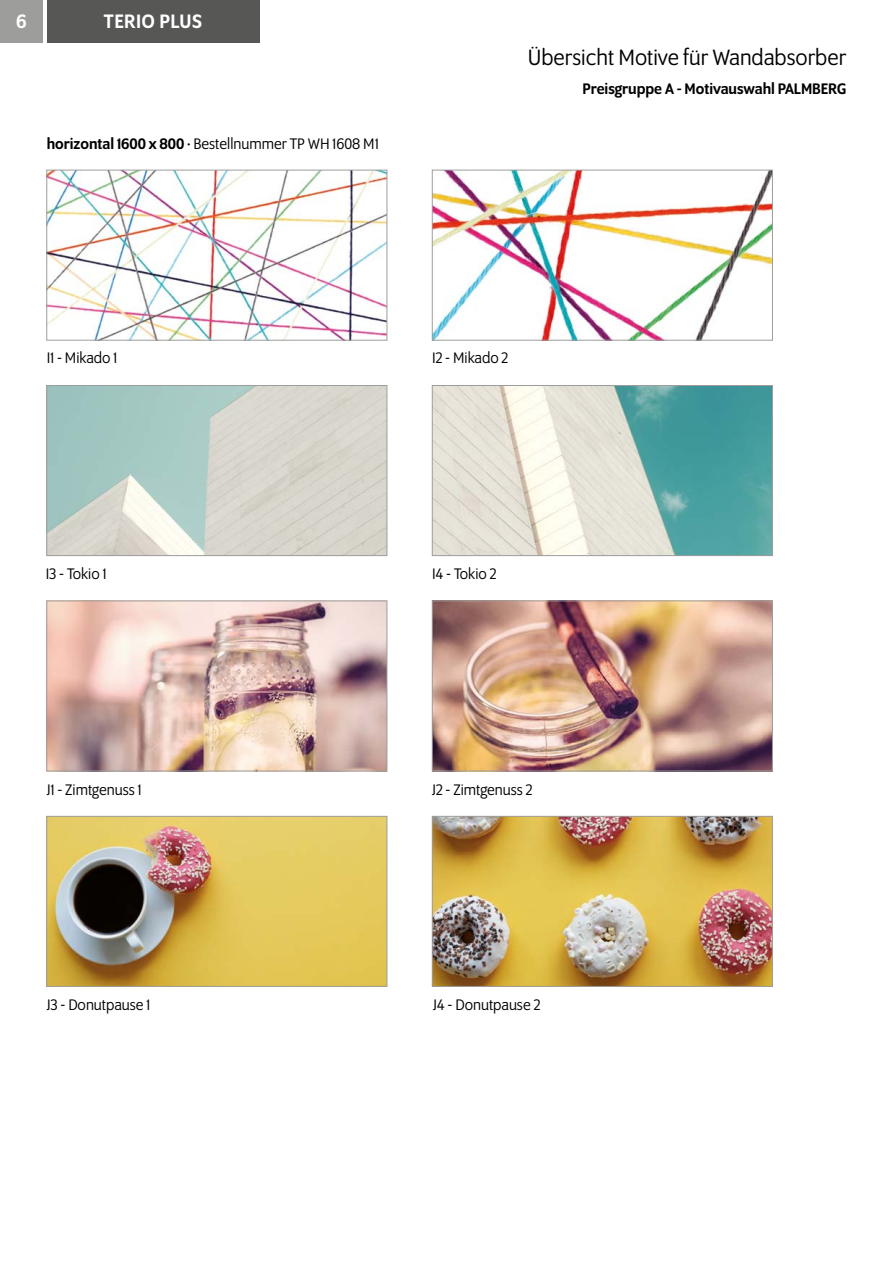
<style>
.page{position:relative;width:893px;height:1263px;background:#fff}
.page>*{position:absolute;margin:0;border:0;box-sizing:border-box;transform-origin:0 0}
.t1{font:24px "Program OT";color:#000}
.t2{font:500 21px "Program OT";letter-spacing:.025em;color:#fff}
.t3{font:16.5px "Program OT";color:#000}
.t4{font:500 16.5px "Program OT";color:#000}
.s1{font-weight:500}
</style>
<div class="page">
<img style="left:49px;top:172px;width:336px;height:166px">
<div style="left:47px;top:170px;width:340px;height:170px;border:1px solid #9d9d9c"></div>
<img style="left:49px;top:603px;width:336px;height:166px">
<div style="left:47px;top:601px;width:340px;height:170px;border:1px solid #9d9d9c"></div>
<img style="left:49px;top:387px;width:336px;height:167px">
<div style="left:47px;top:385px;width:340px;height:171px;border:1px solid #9d9d9c"></div>
<img style="left:49px;top:818px;width:336px;height:166px">
<div style="left:47px;top:816px;width:340px;height:170px;border:1px solid #9d9d9c"></div>
<img style="left:434px;top:172px;width:337px;height:166px">
<div style="left:432px;top:170px;width:341px;height:170px;border:1px solid #9d9d9c"></div>
<img style="left:434px;top:603px;width:337px;height:166px">
<div style="left:432px;top:601px;width:341px;height:170px;border:1px solid #9d9d9c"></div>
<img style="left:434px;top:387px;width:337px;height:167px">
<div style="left:432px;top:385px;width:341px;height:171px;border:1px solid #9d9d9c"></div>
<img style="left:434px;top:818px;width:337px;height:166px">
<div style="left:432px;top:816px;width:341px;height:170px;border:1px solid #9d9d9c"></div>
<div style="left:47px;top:0;width:212px;height:43px;background:#575756"></div>
<div style="left:0;top:0;width:43px;height:43px;background:#9d9d9c"></div>
<p class="t2" style="left:16px;top:14px;width:12px">6</p>
<p class="t2" style="left:104px;top:13px;width:100px">TERIO PLUS</p>
<p class="t3" style="left:47px;top:137px;width:334px"><span class="s1">horizontal 1600 x 800 ·</span> Bestellnummer TP WH 1608 M1</p>
<h1 class="t1" style="left:528px;top:48px;width:320px">Übersicht Motive für Wandabsorber</h1>
<p class="t4" style="left:582px;top:82px;width:265px">Preisgruppe A - Motivauswahl PALMBERG</p>
<p class="t3" style="left:47px;top:351px;width:72px">I1 - Mikado 1</p>
<p class="t3" style="left:432px;top:351px;width:78px">I2 - Mikado 2</p>
<p class="t3" style="left:46px;top:567px;width:62px">I3 - Tokio 1</p>
<p class="t3" style="left:432px;top:567px;width:66px">I4 - Tokio 2</p>
<p class="t3" style="left:47px;top:783px;width:96px">J1 - Zimtgenuss 1</p>
<p class="t3" style="left:432px;top:783px;width:102px">J2 - Zimtgenuss 2</p>
<p class="t3" style="left:47px;top:998px;width:105px">J3 - Donutpause 1</p>
<p class="t3" style="left:433px;top:998px;width:109px">J4 - Donutpause 2</p>
</div>
